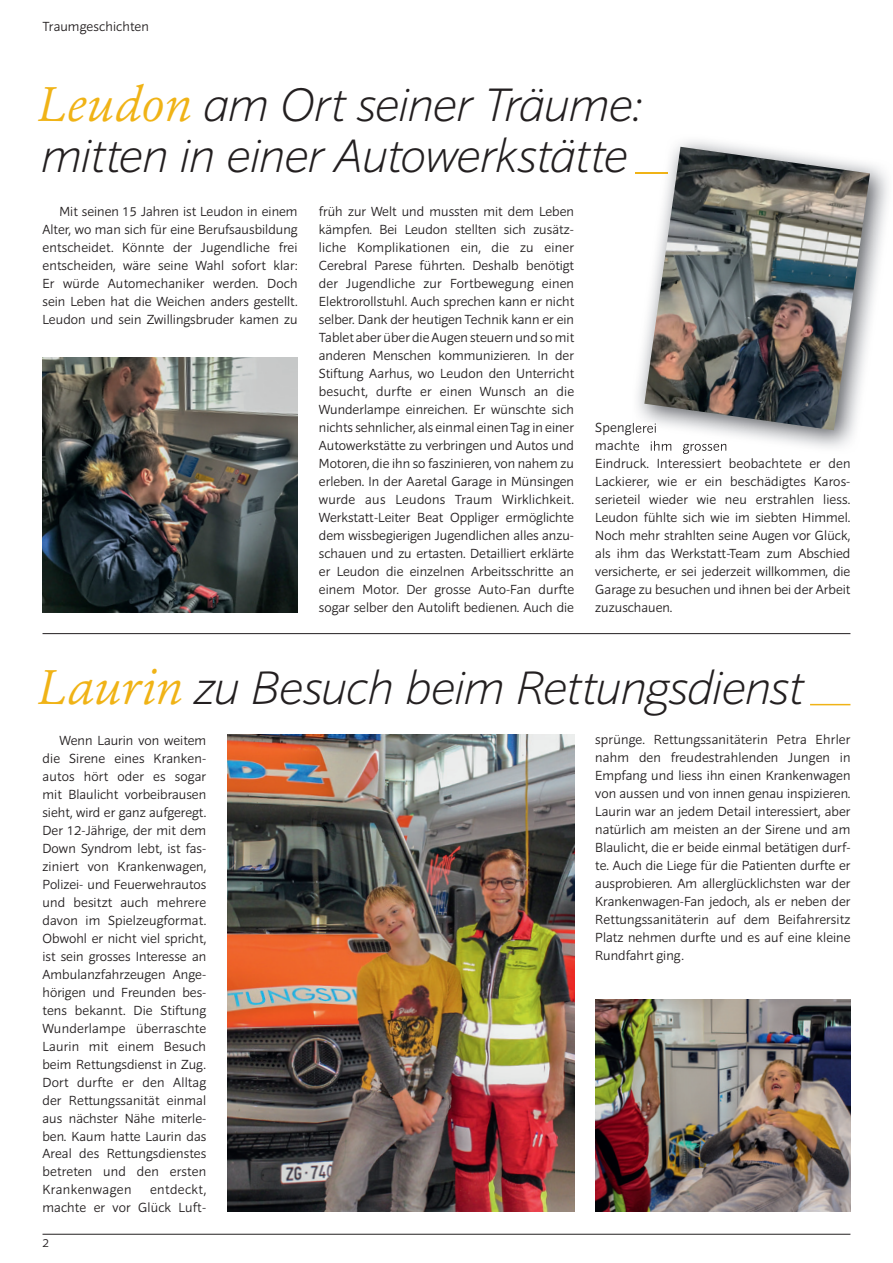
<style>
.page{position:relative;width:893px;height:1263px;background:#fff}
.page>*{position:absolute;margin:0;border:0;box-sizing:border-box;transform-origin:0 0}
.t1{font:italic 200 48px/51px "Sonus";letter-spacing:-.015em;color:#231f20}
.t2{font:300 13.5px/18px "Sonus";color:#231f20;text-align:justify}
.t3{font:300 12px "Sonus";color:#231f20}
.s1{font-family:"Erato";font-weight:300;color:#f0b316}
</style>
<div class="page">
<hr style="left:43px;top:1234px;width:807px;height:1px;background:#231f20">
<hr style="left:43px;top:633px;width:807px;height:1px;background:#231f20">
<hr style="left:810px;top:704px;width:40px;height:1px;background:#f0b316">
<img style="left:635px;top:140px;width:253px;height:308px">
<img style="left:636px;top:172px;width:8px;height:2px">
<img style="left:632px;top:423px;width:25px;height:13px">
<img style="left:632px;top:441px;width:95px;height:13px">
<img style="left:644px;top:147px;width:226px;height:283px">
<img style="left:43px;top:357px;width:255px;height:255px">
<img style="left:227px;top:735px;width:347px;height:477px">
<img style="left:595px;top:999px;width:255px;height:213px">
<p class="t2" style="left:43px;top:17px;width:108px">Traumgeschichten</p>
<h1 class="t1" style="left:37px;top:79px;width:606px"><span class="s1">Leudon</span> am Ort seiner Träume: mitten in einer Autowerkstätte</h1>
<p class="t2" style="left:43px;top:202px;width:257px;text-indent:17px">Mit seinen 15 Jahren ist Leudon in einem Alter, wo man sich für eine Berufsausbildung entscheidet. Könnte der Jugendliche frei entscheiden, wäre seine Wahl sofort klar:<br>Er würde Automechaniker werden. Doch sein Leben hat die Weichen anders gestellt.<br>Leudon und sein Zwillingsbruder kamen zu</p>
<p class="t2" style="left:319px;top:202px;width:257px">früh zur Welt und mussten mit dem Leben kämpfen. Bei Leudon stellten sich zusätz&shy;liche Komplikationen ein, die zu einer Cerebral Parese führten. Deshalb benötigt der Jugendliche zur Fortbewegung einen Elektrorollstuhl. Auch sprechen kann er nicht selber. Dank der heutigen Technik kann er ein Tablet aber über die Augen steuern und so mit anderen Menschen kommunizieren. In der Stiftung Aarhus, wo Leudon den Unterricht besucht, durfte er einen Wunsch an die Wunderlampe einreichen. Er wünschte sich nichts sehnlicher, als einmal einen Tag in einer Autowerkstätte zu verbringen und Autos und Motoren, die ihn so faszinieren, von nahem zu erleben. In der Aaretal Garage in Münsingen wurde aus Leudons Traum Wirklichkeit.<br>Werkstatt-Leiter Beat Oppliger ermöglichte dem wissbegierigen Jugendlichen alles anzu&shy;schauen und zu ertasten. Detailliert erklärte er Leudon die einzelnen Arbeitsschritte an einem Motor. Der grosse Auto-Fan durfte sogar selber den Autolift bedienen. Auch die</p>
<p class="t2" style="left:595px;top:419px;width:63px">Spenglerei</p>
<p class="t2" style="left:595px;top:454px;width:257px">Eindruck. Interessiert beobachtete er den Lackierer, wie er ein beschädigtes Karos&shy;serieteil wieder wie neu erstrahlen liess.<br>Leudon fühlte sich wie im siebten Himmel.<br>Noch mehr strahlten seine Augen vor Glück, als ihm das Werkstatt-Team zum Abschied versicherte, er sei jederzeit willkommen, die Garage zu besuchen und ihnen bei der Arbeit zuzuschauen.</p>
<h1 class="t1" style="left:37px;top:661px;width:768px"><span class="s1">Laurin</span> zu Besuch beim Rettungsdienst</h1>
<p class="t2" style="left:43px;top:731px;width:165px;text-indent:17px">Wenn Laurin von weitem die Sirene eines Kranken&shy;autos hört oder es sogar mit Blaulicht vorbeibrausen sieht, wird er ganz aufgeregt.<br>Der 12-Jährige, der mit dem Down Syndrom lebt, ist fas&shy;ziniert von Krankenwagen, Polizei- und Feuerwehrautos und besitzt auch mehrere davon im Spielzeugformat.<br>Obwohl er nicht viel spricht, ist sein grosses Interesse an Ambulanzfahrzeugen Ange&shy;hörigen und Freunden bes&shy;tens bekannt. Die Stiftung Wunderlampe überraschte Laurin mit einem Besuch beim Rettungsdienst in Zug.<br>Dort durfte er den Alltag der Rettungssanität einmal aus nächster Nähe miterle&shy;ben. Kaum hatte Laurin das Areal des Rettungsdienstes betreten und den ersten Krankenwagen</p>
<p class="t2" style="left:595px;top:730px;width:257px">sprünge. Rettungssanitäterin Petra Ehrler nahm den freudestrahlenden Jungen in Empfang und liess ihn einen Krankenwagen von aussen und von innen genau inspizieren.<br>Laurin war an jedem Detail interessiert, aber natürlich am meisten an der Sirene und am Blaulicht, die er beide einmal betätigen durf&shy;te. Auch die Liege für die Patienten durfte er ausprobieren. Am allerglücklichsten war der Krankenwagen-Fan jedoch, als er neben der Rettungssanitäterin auf dem Beifahrersitz Platz nehmen durfte und es auf eine kleine Rundfahrt ging.</p>
<p class="t2" style="left:43px;top:1180px;width:165px;text-align:right">entdeckt,<br>machte er vor Glück Luft-</p>
<p class="t3" style="left:43px;top:1235px;width:8px">2</p>
</div>
